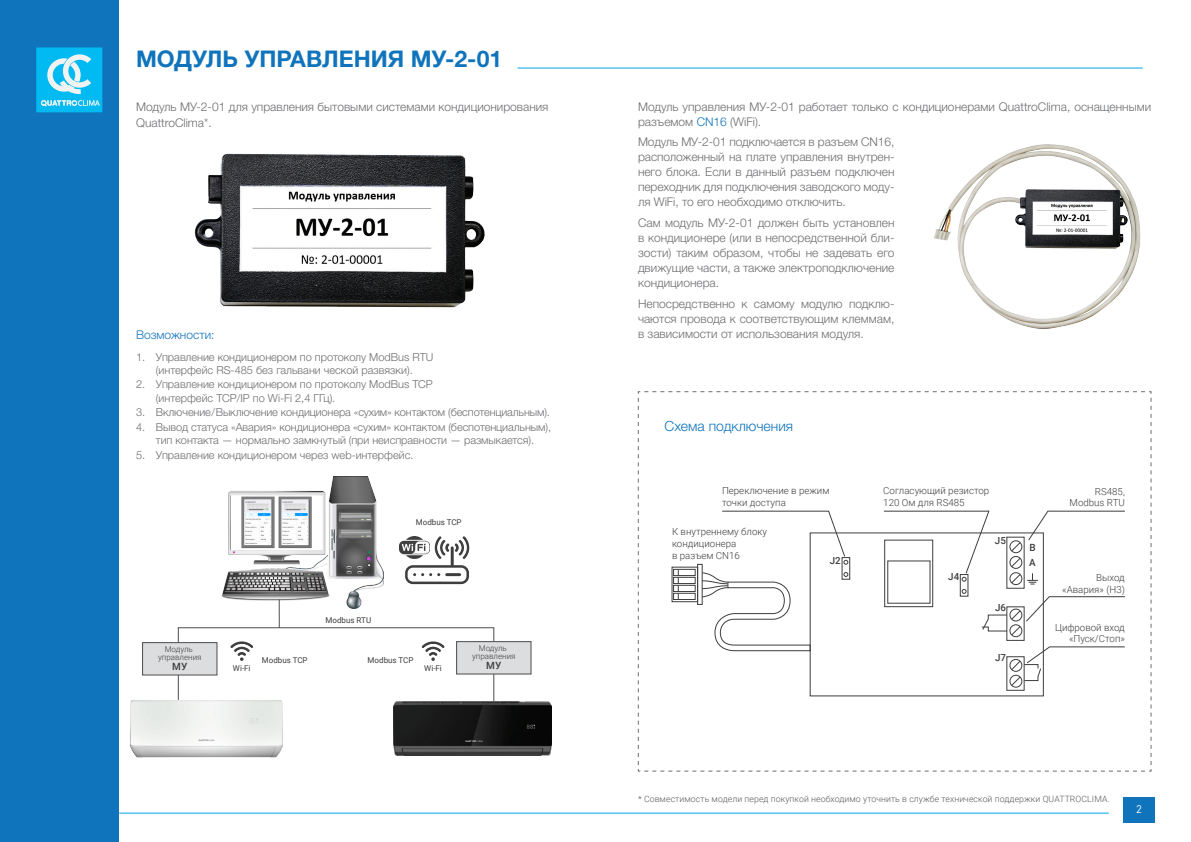
<style>
.page{position:relative;width:1191px;height:842px;background:#fff}
.page>*{position:absolute;margin:0;border:0;box-sizing:border-box;transform-origin:0 0}
.Title_2{font:700 23px "Helvetica Neue LTW1 G";color:#1074bc}
.Head_14_Cond_reg_H_B{font:300 14px "Helvetica Neue LTW1 G";color:#1074bc}
.Basic_12_Light{font:300 12px/15px "Helvetica Neue LTW1 G";color:#6c6d70;text-align:justify}
.Basic_12_Light-2{font:300 12px "Helvetica Neue LTW1 G";color:#1074bc}
.t1{font:300 11px/13.2px "Helvetica Neue LTW1 G";letter-spacing:-.005em;color:#6c6d70;text-align:center}
.t2{font:11px "DIN Pro";color:#fff}
.t3{font:500 10px "Roboto";color:#3e3e3f}
.t4{font:500 9.9px/14.7px "Roboto";color:#3e3e3f}
.t5{font:300 9.7px/11.7px "Roboto";color:#3e3e3f}
.t6{font:500 9.7px "Roboto";color:#3e3e3f}
.Примечание{font:300 8.7px "Roboto";letter-spacing:.01em;color:#57585a}
.t7{font:8px "Roboto";color:#3e3e3f}
.t8{font:300 8px/8px "Roboto";color:#3e3e3f;text-align:center}
.s1{color:#1074bc}
</style>
<div class="page">
<div style="left:0;top:0;width:119px;height:842px;background:#1074bc"></div>
<div style="left:1122px;top:797px;width:32px;height:26px;background:#1074bc"></div>
<svg style="left:36px;top:47px;width:66px;height:65px;background:#38c6f0"></svg>
<hr style="left:119px;top:813px;width:989px;height:1px;background:#00a6e4">
<hr style="left:279px;top:581px;width:1px;height:47px;background:#4d4d4f">
<div style="left:143px;top:643px;width:74px;height:32px;background:#dcdddf"></div>
<div style="left:142px;top:642px;width:75px;height:33px;border:1px solid #4d4d4f"></div>
<div style="left:456px;top:642px;width:75px;height:32px;background:#dcdddf"></div>
<div style="left:456px;top:641px;width:75px;height:33px;border:1px solid #4d4d4f"></div>
<img style="left:129px;top:700px;width:154px;height:58px">
<img style="left:393px;top:701px;width:158px;height:54px">
<div style="left:405px;top:565px;width:64px;height:19px;border:2px solid #3e3e3f;border-radius:7px"></div>
<svg style="left:413px;top:573px;width:48px;height:3px"></svg>
<svg style="left:435px;top:536px;width:34px;height:31px"></svg>
<img style="left:400px;top:537px;width:29px;height:22px">
<img style="left:222px;top:476px;width:162px;height:132px">
<svg style="left:177px;top:627px;width:318px;height:79px"></svg>
<img style="left:195px;top:153px;width:290px;height:155px">
<img style="left:934px;top:145px;width:207px;height:184px">
<hr style="left:517px;top:68px;width:625px;height:1px;background:#00a6e4">
<svg style="left:638px;top:391px;width:513px;height:381px"></svg>
<p class="Title_2" style="left:136px;top:45px;width:368px">МОДУЛЬ УПРАВЛЕНИЯ МУ-2-01</p>
<p class="Basic_12_Light" style="left:136px;top:98px;width:414px;line-height:16px">Модуль МУ-2-01 для управления бытовыми системами кондиционирования<br>QuattroClima*.</p>
<p class="Basic_12_Light-2" style="left:136px;top:327px;width:80px">Возможности:</p>
<p class="t1" style="left:136px;top:350px;width:299px">1. Управление кондиционером по протоколу ModBus RTU (интерфейс RS-485 без гальвани ческой развязки).</p>
<p class="t1" style="left:156px;top:378px;width:278px;text-align:left;text-indent:-20px">2. Управление кондиционером по протоколу ModBus TCP (интерфейс TCP/IP по Wi-Fi 2,4 ГГц).</p>
<p class="t1" style="left:136px;top:406px;width:415px">3. Включение / Выключение кондиционера «сухим» контактом (беспотенциальным).</p>
<p class="t1" style="left:136px;top:420px;width:416px">4. Вывод статуса «Авария» кондиционера «сухим» контактом (беспотенциальным), тип контакта — нормально замкнутый (при неисправности — размыкается).</p>
<p class="t1" style="left:136px;top:448px;width:279px">5. Управление кондиционером через web-интерфейс.</p>
<p class="t7" style="left:416px;top:517px;width:47px">Modbus TCP</p>
<p class="t8" style="left:158px;top:645px;width:45px">Модуль управления</p>
<p class="t3" style="left:172px;top:660px;width:17px">МУ</p>
<p class="t7" style="left:325px;top:614px;width:47px">Modbus RTU</p>
<p class="t7" style="left:368px;top:654px;width:47px">Modbus TCP</p>
<p class="t7" style="left:262px;top:654px;width:47px">Modbus TCP</p>
<p class="t7" style="left:233px;top:662px;width:19px">Wi-Fi</p>
<p class="t7" style="left:424px;top:662px;width:19px">Wi-Fi</p>
<p class="t8" style="left:472px;top:644px;width:45px">Модуль управления</p>
<p class="t3" style="left:486px;top:659px;width:17px">МУ</p>
<p class="Basic_12_Light" style="left:638px;top:99px;width:515px">Модуль управления МУ-2-01 работает только с кондиционерами QuattroClima, оснащенными разъемом <span class="s1">CN16</span> (WiFi).</p>
<p class="Basic_12_Light" style="left:638px;top:134px;width:258px">Модуль МУ-2-01 подключается в разъем CN16, расположенный на плате управления внутрен&shy;него блока. Если в данный разъем подключен переходник для подключения заводского моду&shy;ля WiFi, то его необходимо отключить.</p>
<p class="Basic_12_Light" style="left:638px;top:215px;width:258px">Сам модуль МУ-2-01 должен быть установлен в кондиционере (или в непосредственной бли&shy;зости) таким образом, чтобы не задевать его движущие части, а также электроподключение кондиционера.</p>
<p class="Basic_12_Light" style="left:638px;top:296px;width:258px">Непосредственно к самому модулю подклю&shy;чаются провода к соответствующим клеммам, в зависимости от использования модуля.</p>
<p class="Head_14_Cond_reg_H_B" style="left:664px;top:417px;width:130px">Схема подключения</p>
<p class="t5" style="left:722px;top:485px;width:109px">Переключение в режим точки доступа</p>
<p class="t5" style="left:883px;top:485px;width:107px">Согласующий резистор<br>120 Ом для RS485</p>
<p class="t5" style="left:672px;top:526px;width:97px">К внутреннему блоку кондиционера<br>в разъем CN16</p>
<p class="t6" style="left:995px;top:534px;width:12px">J5</p>
<p class="t6" style="left:830px;top:554px;width:12px">J2</p>
<p class="t6" style="left:948px;top:570px;width:12px">J4</p>
<p class="t6" style="left:995px;top:601px;width:12px">J6</p>
<p class="t6" style="left:995px;top:651px;width:12px">J7</p>
<p class="t4" style="left:1029px;top:540px;width:8px">B<br>A</p>
<p class="t5" style="left:1069px;top:485px;width:57px;text-align:right">RS485,<br>Modbus RTU</p>
<p class="t5" style="left:1062px;top:571px;width:64px;text-align:right">Выход «Авария» (H3)</p>
<p class="t5" style="left:1055px;top:621px;width:71px;text-align:right">Цифровой вход «Пуск/Стоп»</p>
<p class="Примечание" style="left:638px;top:792px;width:473px">* Совместимость модели перед покупкой необходимо уточнить в службе технической поддержки QUATTROCLIMA.</p>
<p class="t2" style="left:1136px;top:802px;width:7px">2</p>
</div>
